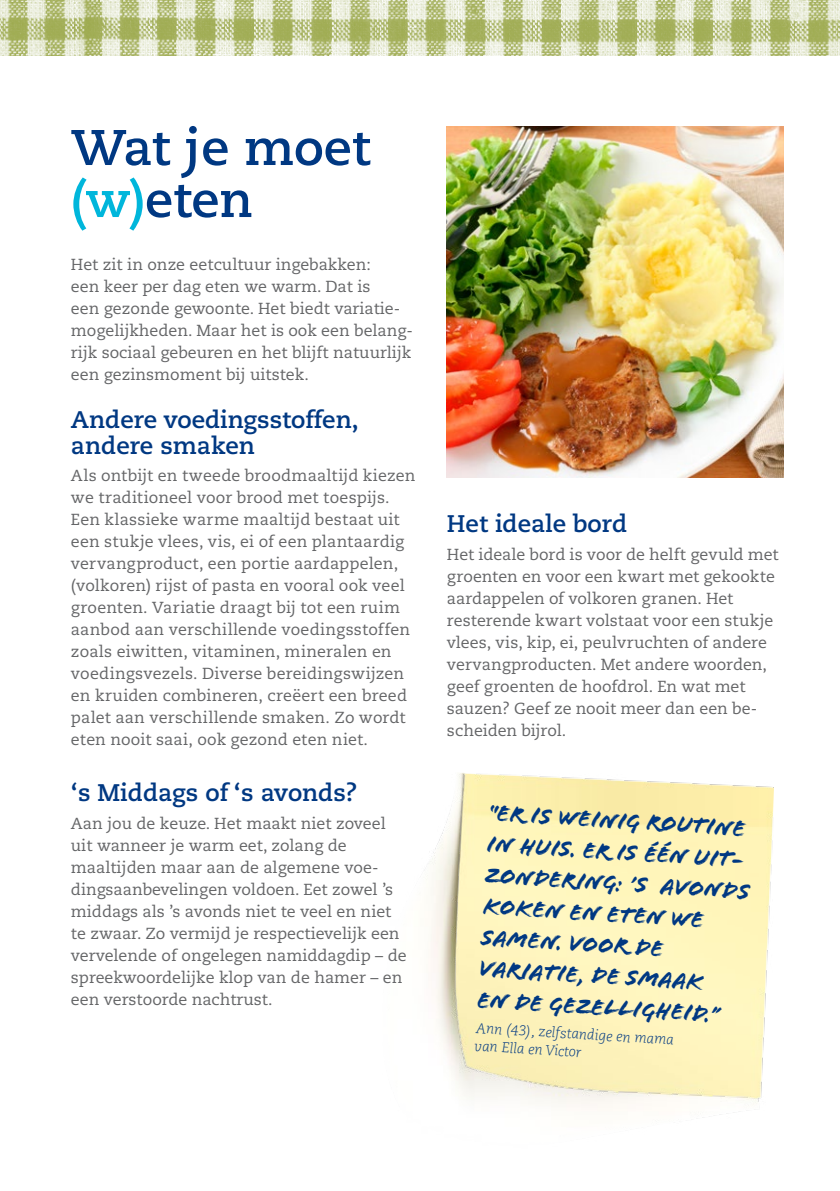
<style>
.page{position:relative;width:840px;height:1191px;background:#fff}
.page>*{position:absolute;margin:0;border:0;box-sizing:border-box;transform-origin:0 0}
.t1{font:700 50px/52px "Caecilia LT Pro 75";color:#003882}
.t2{font:700 24px/26px "Caecilia LT Pro 75";color:#003882}
.t3{font:23.8px/31.2px "Flood Std";color:#003882}
.t4{font:16px/22px "Caecilia LT Std";color:#646567}
.t5{font:italic 300 14.2px/17.8px "Caecilia LT Pro 46";color:#003882}
.s1{color:#00b6db}
</style>
<div class="page">
<img style="left:0;top:0;width:839px;height:56px">
<img style="left:424px;top:773px;width:349px;height:345px">
<img style="left:446px;top:126px;width:336px;height:351px">
<h1 class="t1" style="left:71px;top:120px;width:300px">Wat je moet <span class="s1">(w)</span>eten</h1>
<p class="t4" style="left:71px;top:254px;width:343px">Het zit in onze eetcultuur ingebakken:<br>een keer per dag eten we warm. Dat is<br>een gezonde gewoonte. Het biedt variatie&shy;mogelijkheden. Maar het is ook een belang&shy;rijk sociaal gebeuren en het blijft natuurlijk een gezinsmoment bij uitstek.</p>
<h2 class="t2" style="left:71px;top:405px;width:289px">Andere voedingsstoffen, andere smaken</h2>
<p class="t4" style="left:71px;top:465px;width:346px">Als ontbijt en tweede broodmaaltijd kiezen we traditioneel voor brood met toespijs.<br>Een klassieke warme maaltijd bestaat uit een stukje vlees, vis, ei of een plantaardig vervangproduct, een portie aardappelen, (volkoren) rijst of pasta en vooral ook veel groenten. Variatie draagt bij tot een ruim aanbod aan verschillende voedingsstoffen zoals eiwitten, vitaminen, mineralen en voedingsvezels. Diverse bereidingswijzen en kruiden combineren, creëert een breed palet aan verschillende smaken. Zo wordt eten nooit saai, ook gezond eten niet.</p>
<h2 class="t2" style="left:71px;top:779px;width:288px">‘s Middags of ‘s avonds?</h2>
<p class="t4" style="left:71px;top:813px;width:337px">Aan jou de keuze. Het maakt niet zoveel uit wanneer je warm eet, zolang de maaltijden maar aan de algemene voe&shy;dingsaanbevelingen voldoen. Eet zowel ’s middags als ’s avonds niet te veel en niet te zwaar. Zo vermijd je respectievelijk een vervelende of ongelegen namiddagdip – de spreekwoordelijke klop van de hamer – en een verstoorde nachtrust.</p>
<h2 class="t2" style="left:446px;top:510px;width:182px">Het ideale bord</h2>
<p class="t4" style="left:446px;top:543px;width:333px">Het ideale bord is voor de helft gevuld met groenten en voor een kwart met gekookte aardappelen of volkoren granen. Het resterende kwart volstaat voor een stukje vlees, vis, kip, ei, peulvruchten of andere vervangproducten. Met andere woorden, geef groenten de hoofdrol. En wat met sauzen? Geef ze nooit meer dan een be&shy;scheiden bijrol.</p>
<h3 class="t3" style="left:489px;top:796px;width:267px;rotate:4deg">“ER IS WEINIG ROUTINE<br>IN HUIS. ER IS ÉÉN UIT-<br>ZONDERING: ’S AVONDS<br>KOKEN EN ETEN WE<br>SAMEN. VOOR DE<br>VARIATIE, DE SMAAK<br>EN DE GEZELLIGHEID.”</h3>
<p class="t5" style="left:475px;top:1019px;width:200px;rotate:3deg">Ann (43), zelfstandige en mama van Ella en Victor</p>
</div>
